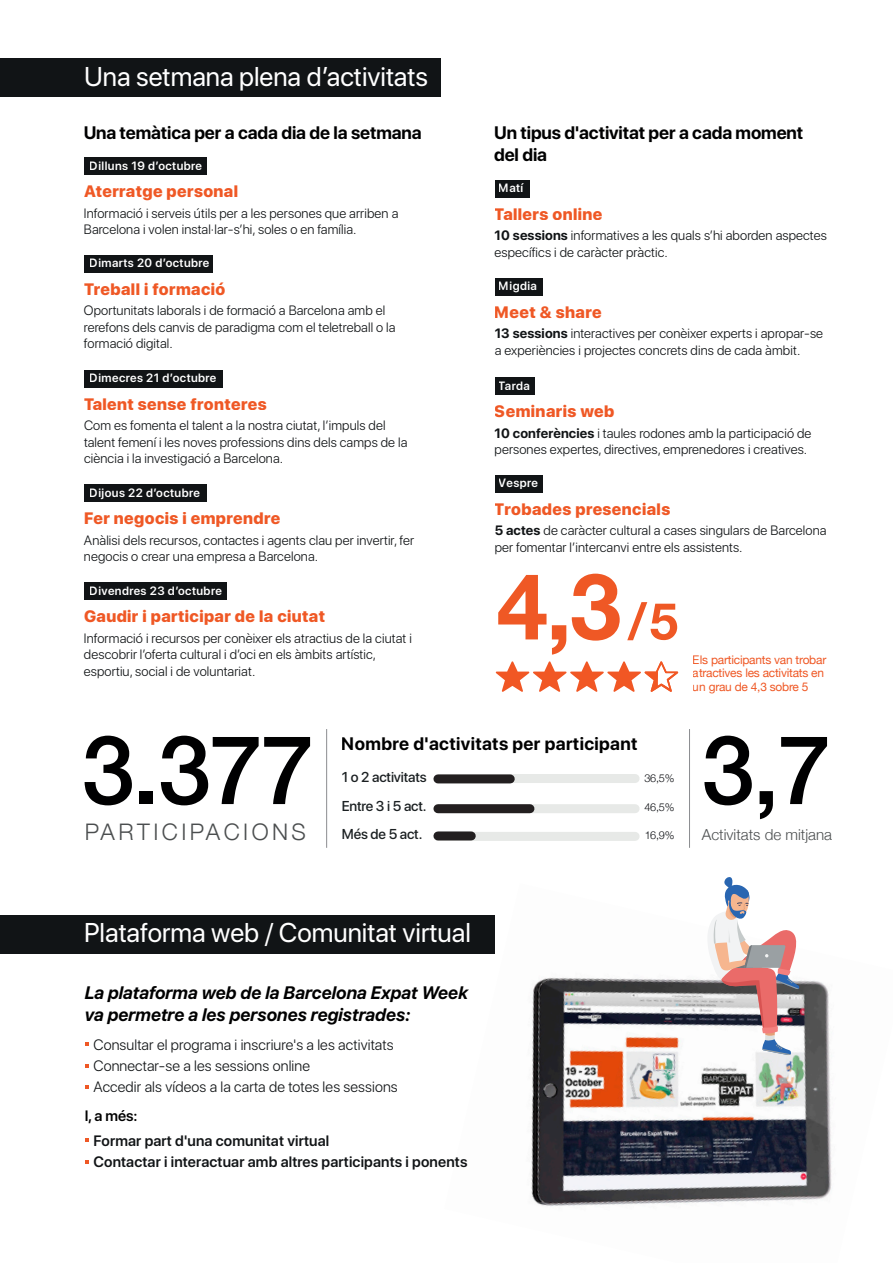
<style>
.page{position:relative;width:893px;height:1263px;background:#fff}
.page>*{position:absolute;margin:0;border:0;box-sizing:border-box;transform-origin:0 0}
.t1{font:500 95.85px "Helvetica Neue";color:#000001}
.t2{font:700 92.1px "Helvetica Neue";color:#ef5825}
.t3{font:27px "SF Pro Display";color:#fff}
.t4{font:300 22.8px "Helvetica Neue";letter-spacing:.15em;color:#4b4e4f}
.t5{font:700 18px/22.5px "SF Pro Display";letter-spacing:-.005em;color:#000001}
.t6{font:italic 700 18px/21.6px "SF Pro Display";color:#000001}
.t7{font:700 18px "SF Pro Display";letter-spacing:.02em;color:#000001}
.t8{font:800 16.5px "SF Pro Display";letter-spacing:.025em;color:#ef5825}
.t9{font:300 15.15px "Helvetica Neue";color:#4b4e4f}
.t10{font:300 15px/21px "SF Pro Display";letter-spacing:.01em;color:#111416}
.t11{font:600 15px/21px "SF Pro Display";letter-spacing:.01em;color:#111416}
.t12{font:600 15px "SF Pro Display";color:#000001}
.t13{font:500 14.25px/27.5px "SF Pro Display";letter-spacing:-.01em;color:#1b2022}
.t14{font:300 13.5px/16.5px "SF Pro Display";letter-spacing:.01em;color:#111416}
.t15{font:600 12px "SF Pro Display";letter-spacing:.035em;color:#fff}
.t16{font:11.85px/13.5px "Helvetica Neue";letter-spacing:-.02em;color:#ef5825}
.t17{font:300 10.95px "Helvetica Neue";color:#080a0e}
.s1{font-weight:700}
.s2{font-size:51px}
</style>
<div class="page">
<img style="left:444px;top:915px;width:388px;height:292px">
<div style="left:0;top:59px;width:441px;height:38px;background:#111416"></div>
<div style="left:0;top:915px;width:494px;height:38px;background:#111416"></div>
<div style="left:84px;top:157px;width:123px;height:18px;background:#111416"></div>
<div style="left:495px;top:180px;width:34px;height:17px;background:#111416"></div>
<div style="left:495px;top:278px;width:48px;height:18px;background:#111416"></div>
<div style="left:495px;top:377px;width:40px;height:18px;background:#111416"></div>
<div style="left:495px;top:475px;width:48px;height:17px;background:#111416"></div>
<div style="left:84px;top:255px;width:129px;height:18px;background:#111416"></div>
<div style="left:84px;top:370px;width:139px;height:17px;background:#111416"></div>
<div style="left:84px;top:485px;width:123px;height:17px;background:#111416"></div>
<div style="left:84px;top:582px;width:143px;height:18px;background:#111416"></div>
<svg style="left:707px;top:877px;width:94px;height:178px"></svg>
<div style="left:438px;top:774px;width:197px;height:9px;background:#e7e9e7"></div>
<div style="left:438px;top:804px;width:197px;height:9px;background:#e7e9e7"></div>
<div style="left:438px;top:832px;width:197px;height:9px;background:#e7e9e7"></div>
<div style="left:438px;top:774px;width:72px;height:9px;background:#231f20"></div>
<div style="left:438px;top:804px;width:92px;height:9px;background:#231f20"></div>
<div style="left:438px;top:831px;width:33px;height:9px;background:#231f20"></div>
<hr style="left:689px;top:729px;width:1px;height:119px;background:#8b8d90">
<hr style="left:326px;top:729px;width:1px;height:119px;background:#8b8d90">
<svg style="left:496px;top:661px;width:182px;height:31px"></svg>
<h3 class="t3" style="left:84px;top:55px;width:346px">Una setmana plena d’activitats</h3>
<h3 class="t5" style="left:83px;top:122px;width:340px">Una temàtica per a cada dia de la setmana</h3>
<p class="t15" style="left:90px;top:157px;width:114px">Dilluns 19 d’octubre</p>
<p class="t8" style="left:84px;top:182px;width:156px">Aterratge personal</p>
<p class="t14" style="left:84px;top:205px;width:316px">Informació i serveis útils per a les persones que arriben a<br>Barcelona i volen instal·lar-s’hi, soles o en família.</p>
<p class="t15" style="left:90px;top:255px;width:121px">Dimarts 20 d’octubre</p>
<p class="t8" style="left:84px;top:280px;width:143px">Treball i formació</p>
<p class="t14" style="left:84px;top:303px;width:313px">Oportunitats laborals i de formació a Barcelona amb el rerefons dels canvis de paradigma com el teletreball o la formació digital.</p>
<p class="t15" style="left:90px;top:369px;width:128px">Dimecres 21 d’octubre</p>
<p class="t8" style="left:84px;top:394px;width:184px">Talent sense fronteres</p>
<p class="t14" style="left:84px;top:417px;width:325px">Com es fomenta el talent a la nostra ciutat, l’impuls del talent femení i les noves professions dins dels camps de la ciència i la investigació a Barcelona.</p>
<p class="t15" style="left:90px;top:484px;width:112px">Dijous 22 d’octubre</p>
<p class="t8" style="left:84px;top:509px;width:198px">Fer negocis i emprendre</p>
<p class="t14" style="left:84px;top:532px;width:332px">Anàlisi dels recursos, contactes i agents clau per invertir, fer negocis o crear una empresa a Barcelona.</p>
<p class="t15" style="left:90px;top:582px;width:134px">Divendres 23 d’octubre</p>
<p class="t8" style="left:84px;top:607px;width:242px">Gaudir i participar de la ciutat</p>
<p class="t14" style="left:84px;top:630px;width:329px">Informació i recursos per conèixer els atractius de la ciutat i descobrir l’oferta cultural i d’oci en els àmbits artístic, esportiu, social i de voluntariat.</p>
<h3 class="t5" style="left:494px;top:121px;width:311px">Un tipus d'activitat per a cada moment del dia</h3>
<p class="t15" style="left:499px;top:179px;width:26px">Matí</p>
<p class="t8" style="left:495px;top:204px;width:109px">Tallers online</p>
<p class="t14" style="left:495px;top:227px;width:334px"><span class="s1">10 sessions</span> informatives a les quals s’hi aborden aspectes específics i de caràcter pràctic.</p>
<p class="t15" style="left:499px;top:277px;width:40px">Migdia</p>
<p class="t8" style="left:495px;top:302px;width:108px">Meet &amp; share</p>
<p class="t14" style="left:495px;top:326px;width:330px"><span class="s1">13 sessions</span> interactives per conèixer experts i apropar-se a experiències i projectes concrets dins de cada àmbit.</p>
<p class="t15" style="left:499px;top:377px;width:32px">Tarda</p>
<p class="t8" style="left:495px;top:402px;width:121px">Seminaris web</p>
<p class="t14" style="left:495px;top:425px;width:318px"><span class="s1">10 conferències</span> i taules rodones amb la participació de persones expertes, directives, emprenedores i creatives.</p>
<p class="t15" style="left:499px;top:474px;width:40px">Vespre</p>
<p class="t8" style="left:495px;top:499px;width:177px">Trobades presencials</p>
<p class="t14" style="left:495px;top:523px;width:333px"><span class="s1">5 actes</span> de caràcter cultural a cases singulars de Barcelona per fomentar l’intercanvi entre els assistents.</p>
<h2 class="t2" style="left:497px;top:534px;width:183px">4,3<span class="s2">/ 5</span></h2>
<p class="t16" style="left:693px;top:654px;width:135px">Els participants van trobar atractives les activitats en un grau de 4,3 sobre 5</p>
<h1 class="t1" style="left:82px;top:693px;width:234px">3.377</h1>
<h3 class="t4" style="left:85px;top:813px;width:223px">PARTICIPACIONS</h3>
<h3 class="t7" style="left:342px;top:733px;width:297px">Nombre d'activitats per participant</h3>
<p class="t13" style="left:342px;top:763px;width:86px">1 o 2 activitats</p>
<p class="t13" style="left:342px;top:793px;width:86px">Entre 3 i 5 act.<br>Més de 5 act.</p>
<p class="t17" style="left:644px;top:769px;width:32px">36,5%</p>
<p class="t17" style="left:644px;top:799px;width:32px">46,5%</p>
<p class="t17" style="left:644px;top:826px;width:32px">16,9%</p>
<h1 class="t1" style="left:701px;top:693px;width:131px">3,7</h1>
<p class="t9" style="left:702px;top:822px;width:132px">Activitats de mitjana</p>
<h3 class="t3" style="left:84px;top:911px;width:388px">Plataforma web / Comunitat virtual</h3>
<h3 class="t6" style="left:84px;top:983px;width:385px">La plataforma web de la Barcelona Expat Week va permetre a les persones registrades:</h3>
<p class="t10" style="left:94px;top:1035px;width:306px">Consultar el programa i inscriure's a les activitats<br>Connectar-se a les sessions online<br>Accedir als vídeos a la carta de totes les sessions</p>
<p class="t12" style="left:84px;top:1105px;width:55px">I, a més:</p>
<p class="t11" style="left:94px;top:1131px;width:376px">Formar part d'una comunitat virtual<br>Contactar i interactuar amb altres participants i ponents</p>
</div>
